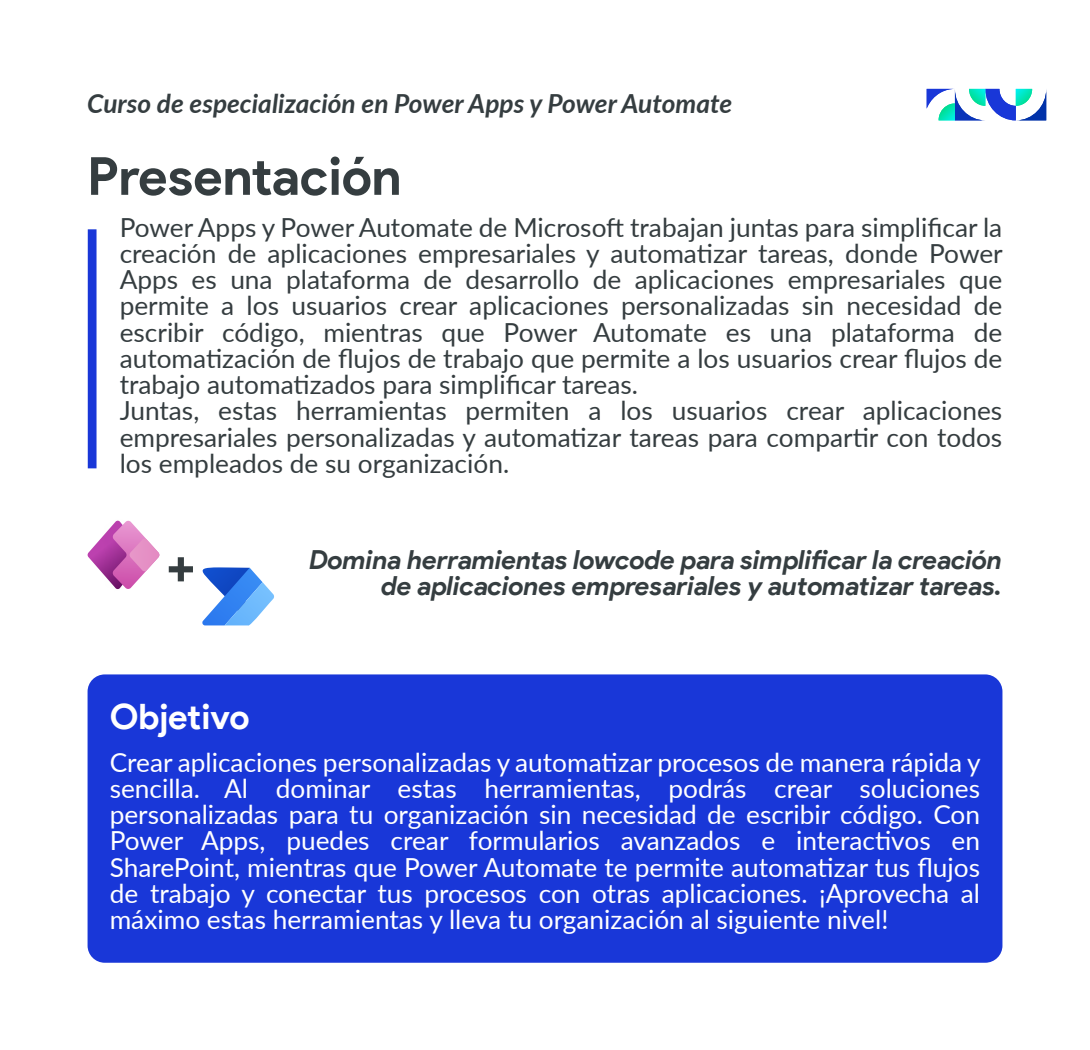
<style>
.page{position:relative;width:1090px;height:1050px;background:#fff}
.page>*{position:absolute;margin:0;border:0;box-sizing:border-box;transform-origin:0 0}
.t1{font:700 52.5px "Product Sans";letter-spacing:-.005em;color:#353d40}
.t2{font:700 35px "Product Sans";letter-spacing:-.005em;color:#fff}
.t3{font:26.25px/26.2px "Lato";color:#353d40}
.t4{font:26.25px/26.2px "Lato";color:#fff;text-align:justify}
.t5{font:italic 700 26.25px/26.2px "Product Sans";letter-spacing:-.005em;color:#353d40;text-align:right}
.t6{font:italic 700 26.25px "Lato";color:#353d40}
</style>
<div class="page">
<div style="left:88px;top:229px;width:8px;height:239px;background:#1937d8"></div>
<div style="left:88px;top:674px;width:914px;height:289px;background:#1937d8;border-radius:17px"></div>
<svg style="left:926px;top:89px;width:120px;height:32px"></svg>
<svg style="left:87px;top:521px;width:73px;height:68px"></svg>
<svg style="left:169px;top:557px;width:105px;height:69px"></svg>
<p class="t6" style="left:87px;top:84px;width:646px">Curso de especialización en Power Apps y Power Automate</p>
<h1 class="t1" style="left:87px;top:144px;width:316px">Presentación</h1>
<p class="t3" style="left:120px;top:213px;width:884px">Power Apps y Power Automate de Microsoft trabajan juntas para simplificar la creación de aplicaciones empresariales y automatizar tareas, donde Power Apps es una plataforma de desarrollo de aplicaciones empresariales que permite a los usuarios crear aplicaciones personalizadas sin necesidad de escribir código, mientras que Power Automate es una plataforma de automatización de flujos de trabajo que permite a los usuarios crear flujos de trabajo automatizados para simplificar tareas.<br>Juntas, estas herramientas permiten a los usuarios crear aplicaciones empresariales personalizadas y automatizar tareas para compartir con todos los empleados de su organización.</p>
<p class="t5" style="left:309px;top:547px;width:694px">Domina herramientas lowcode para simplificar la creación de aplicaciones empresariales y automatizar tareas.</p>
<h2 class="t2" style="left:110px;top:695px;width:141px">Objetivo</h2>
<p class="t4" style="left:110px;top:748px;width:872px">Crear aplicaciones personalizadas y automatizar procesos de manera rápida y sencilla. Al dominar estas herramientas, podrás crear soluciones personalizadas para tu organización sin necesidad de escribir código. Con Power Apps, puedes crear formularios avanzados e interactivos en SharePoint, mientras que Power Automate te permite automatizar tus flujos de trabajo y conectar tus procesos con otras aplicaciones. ¡Aprovecha al máximo estas herramientas y lleva tu organización al siguiente nivel!</p>
</div>
